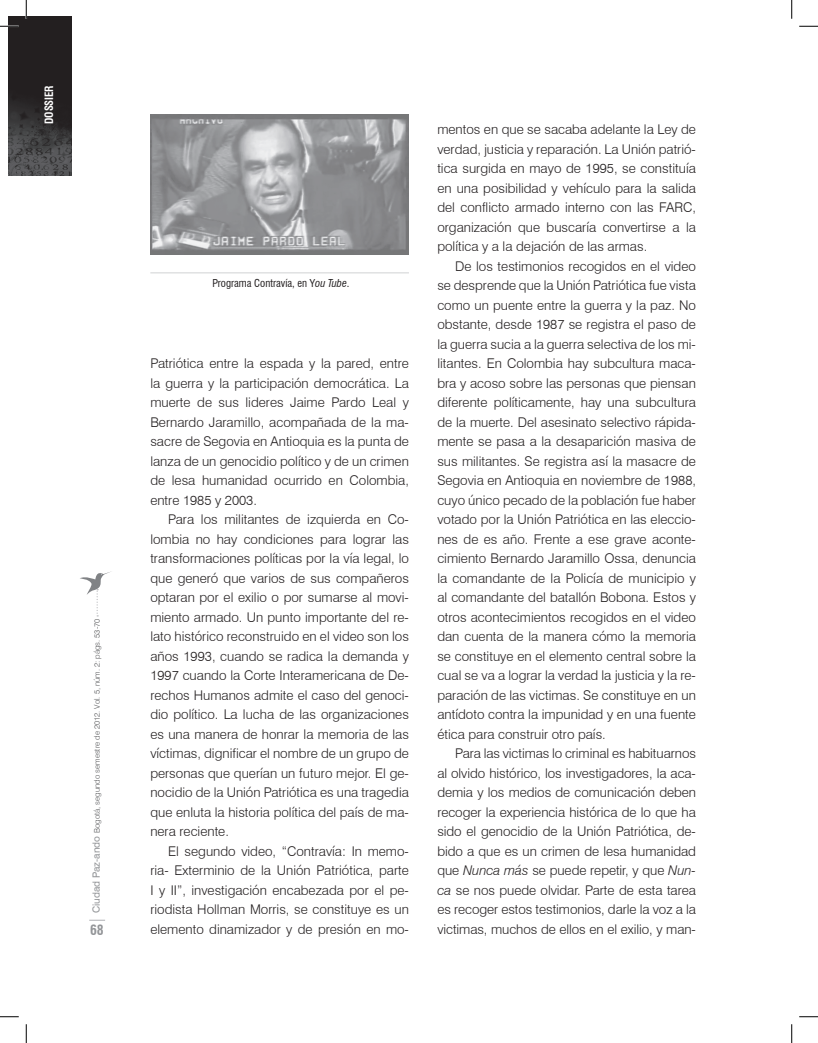
<style>
.page{position:relative;width:818px;height:1043px;background:#fff}
.page>*{position:absolute;margin:0;border:0;box-sizing:border-box;transform-origin:0 0}
.t1{font:700 condensed 13.75px "Swiss 721 BT";color:#939598}
.t2{font:300 13.38px/19.5px "Swiss 721 BT";color:#231f20;text-align:justify}
.t3{font:700 condensed 11.25px "Swiss 721 BT";letter-spacing:-.01em;color:#fff;scale:.96 1}
.t4{font:condensed 10.62px "Swiss 721 BT";color:#231f20}
.t5{font:300 7.75px "Swiss 721 BT";color:#57585a}
.s1{font-weight:400;font-size:10px;color:#939598}
.s2{font-style:italic}
</style>
<div class="page">
<img style="left:9px;top:16px;width:62px;height:159px">
<svg style="left:89px;top:919px;width:16px;height:1px"></svg>
<svg style="left:80px;top:571px;width:31px;height:45px"></svg>
<img style="left:150px;top:115px;width:259px;height:139px">
<hr style="left:150px;top:272px;width:259px;height:1px;background:#d1d2d4">
<svg style="left:0;top:25px;width:19px;height:2px"></svg>
<svg style="left:799px;top:25px;width:19px;height:2px"></svg>
<svg style="left:0;top:1016px;width:19px;height:1px"></svg>
<svg style="left:799px;top:1016px;width:19px;height:1px"></svg>
<svg style="left:25px;top:0;width:2px;height:19px"></svg>
<svg style="left:25px;top:1024px;width:2px;height:18px"></svg>
<svg style="left:791px;top:0;width:1px;height:19px"></svg>
<svg style="left:791px;top:1024px;width:1px;height:18px"></svg>
<p class="t3" style="left:42px;top:124px;width:41px;rotate:-90deg">Dossier</p>
<p class="t5" style="left:92px;top:913px;width:296px;rotate:-90deg"><span class="s1">Ciudad Paz-ando</span> Bogotá, segundo semestre de 2012. Vol. 5, núm. 2: págs. 53-70</p>
<p class="t1" style="left:90px;top:921px;width:15px">68</p>
<p class="t4" style="left:212px;top:277px;width:139px">Programa Contravía, en Y<span class="s2">ou Tube</span>.</p>
<p class="t2" style="left:150px;top:354px;width:260px">Patriótica entre la espada y la pared, entre la guerra y la participación democrática. La muerte de sus lideres Jaime Pardo Leal y Bernardo Jaramillo, acompañada de la ma&shy;sacre de Segovia en Antioquia es la punta de lanza de un genocidio político y de un crimen de lesa humanidad ocurrido en Colombia, entre 1985 y 2003.</p>
<p class="t2" style="left:150px;top:509px;width:260px;text-indent:18px">Para los militantes de izquierda en Co&shy;lombia no hay condiciones para lograr las transformaciones políticas por la vía legal, lo que generó que varios de sus compañeros optaran por el exilio o por sumarse al movi&shy;miento armado. Un punto importante del re&shy;lato histórico reconstruido en el video son los años 1993, cuando se radica la demanda y 1997 cuando la Corte Interamericana de De&shy;rechos Humanos admite el caso del genoci&shy;dio político. La lucha de las organizaciones es una manera de honrar la memoria de las víctimas, dignificar el nombre de un grupo de personas que querían un futuro mejor. El ge&shy;nocidio de la Unión Patriótica es una tragedia que enluta la historia política del país de ma&shy;nera reciente.</p>
<p class="t2" style="left:150px;top:841px;width:260px;text-indent:18px">El segundo video, “Contravía: In memo&shy;ria- Exterminio de la Unión Patriótica, parte I y II”, investigación encabezada por el pe&shy;riodista Hollman Morris, se constituye es un elemento dinamizador y de presión en mo-</p>
<p class="t2" style="left:437px;top:120px;width:260px">mentos en que se sacaba adelante la Ley de verdad, justicia y reparación. La Unión patrió&shy;tica surgida en mayo de 1995, se constituía en una posibilidad y vehículo para la salida del conflicto armado interno con las FARC, organización que buscaría convertirse a la política y a la dejación de las armas.</p>
<p class="t2" style="left:437px;top:256px;width:260px;text-indent:18px">De los testimonios recogidos en el video se desprende que la Unión Patriótica fue vista como un puente entre la guerra y la paz. No obstante, desde 1987 se registra el paso de la guerra sucia a la guerra selectiva de los mi&shy;litantes. En Colombia hay subcultura maca&shy;bra y acoso sobre las personas que piensan diferente políticamente, hay una subcultura de la muerte. Del asesinato selectivo rápida&shy;mente se pasa a la desaparición masiva de sus militantes. Se registra así la masacre de Segovia en Antioquia en noviembre de 1988, cuyo único pecado de la población fue haber votado por la Unión Patriótica en las eleccio&shy;nes de es año. Frente a ese grave aconte&shy;cimiento Bernardo Jaramillo Ossa, denuncia la comandante de la Policía de municipio y al comandante del batallón Bobona. Estos y otros acontecimientos recogidos en el video dan cuenta de la manera cómo la memoria se constituye en el elemento central sobre la cual se va a lograr la verdad la justicia y la re&shy;paración de las victimas. Se constituye en un antídoto contra la impunidad y en una fuente ética para construir otro país.</p>
<p class="t2" style="left:437px;top:743px;width:260px;text-indent:18px">Para las victimas lo criminal es habituarnos al olvido histórico, los investigadores, la aca&shy;demia y los medios de comunicación deben recoger la experiencia histórica de lo que ha sido el genocidio de la Unión Patriótica, de&shy;bido a que es un crimen de lesa humanidad que <span class="s2">Nunca más</span> se puede repetir, y que <span class="s2">Nun&shy;ca</span> se nos puede olvidar. Parte de esta tarea es recoger estos testimonios, darle la voz a la victimas, muchos de ellos en el exilio, y man-</p>
</div>
